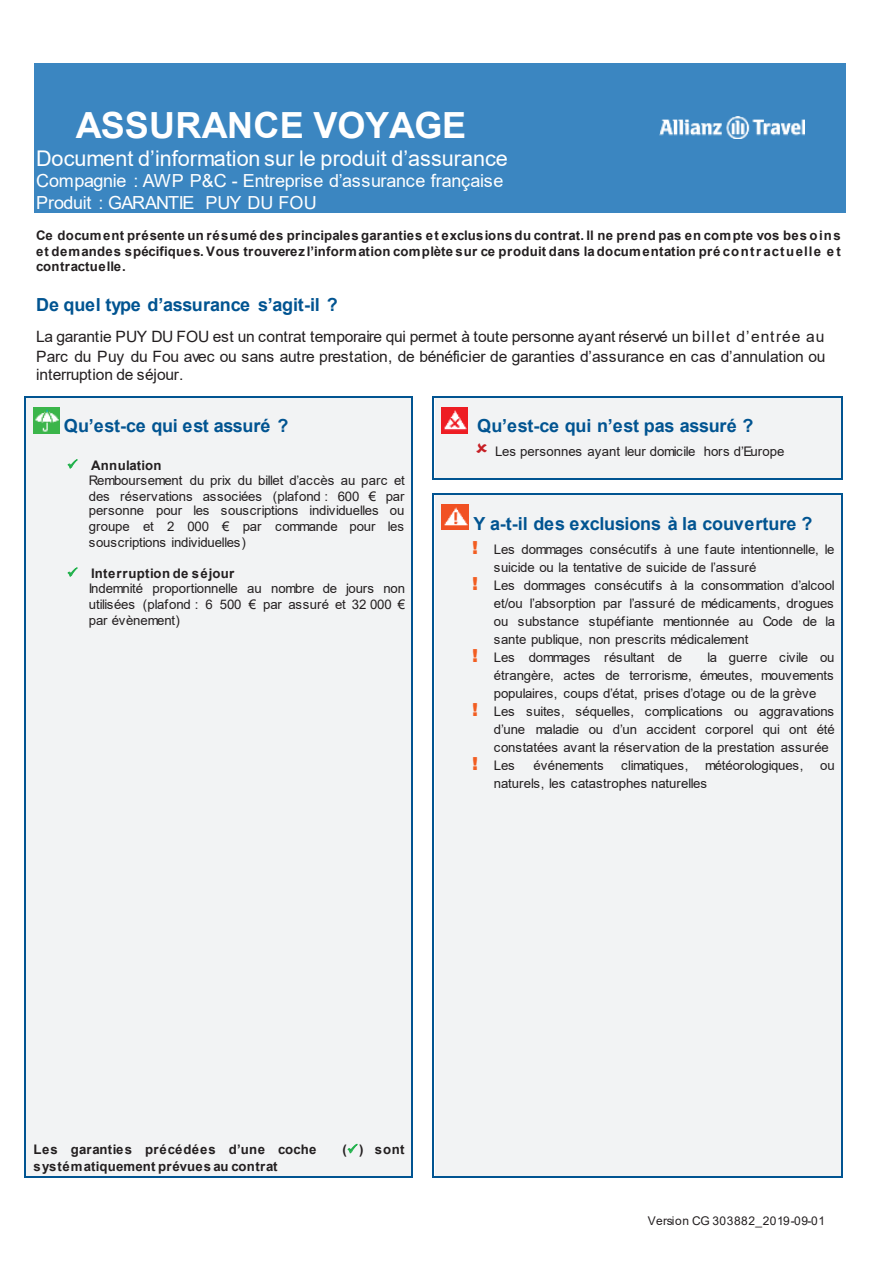
<style>
.page{position:relative;width:893px;height:1263px;background:#fff}
.page>*{position:absolute;margin:0;border:0;box-sizing:border-box;transform-origin:0 0}
.t1{font:700 36px "Arial";color:#fff}
.t2{font:21.6px "Arial";color:#fff}
.t3{font:700 18px "Arial";letter-spacing:-.01em;color:#015491}
.t4{font:18px/21.6px "Arial";letter-spacing:-.02em;color:#fff}
.t5{font:15.6px/18.6px "Arial";letter-spacing:-.02em;color:#231f20;text-align:justify}
.t6{font:13.2px/15.6px "Arial";letter-spacing:-.01em;color:#231f20}
.t7{font:700 13.2px/15.6px "Arial";letter-spacing:.025em;color:#231f20;text-align:justify}
.t8{font:12px "Arial";letter-spacing:.045em;color:#231f20}
.s1{color:#21b14b}
.s2{font-weight:700}
.s3{font-weight:900;font-size:18px;color:#f25d21}
</style>
<div class="page">
<div style="left:35px;top:64px;width:811px;height:42px;background:#3b86c1"></div>
<div style="left:35px;top:106px;width:811px;height:41px;background:#3b86c1"></div>
<div style="left:35px;top:147px;width:811px;height:24px;background:#3b86c1"></div>
<div style="left:35px;top:171px;width:811px;height:21px;background:#3b86c1"></div>
<div style="left:35px;top:192px;width:811px;height:21px;background:#3b86c1"></div>
<div style="left:26px;top:398px;width:386px;height:778px;background:#f2f3f4"></div>
<svg style="left:68px;top:459px;width:10px;height:10px"></svg>
<svg style="left:68px;top:567px;width:10px;height:10px"></svg>
<svg style="left:348px;top:1144px;width:10px;height:10px"></svg>
<div style="left:435px;top:398px;width:407px;height:80px;background:#f2f3f4"></div>
<hr style="left:25px;top:396px;width:386px;height:2px;background:#015491">
<hr style="left:434px;top:396px;width:407px;height:2px;background:#015491">
<hr style="left:24px;top:398px;width:1px;height:80px;background:#015491">
<hr style="left:411px;top:398px;width:1px;height:80px;background:#015491">
<hr style="left:433px;top:398px;width:1px;height:80px;background:#015491">
<hr style="left:841px;top:398px;width:1px;height:80px;background:#015491">
<hr style="left:434px;top:478px;width:407px;height:1px;background:#015491">
<div style="left:435px;top:495px;width:407px;height:681px;background:#f2f3f4"></div>
<img style="left:442px;top:504px;width:26px;height:25px">
<svg style="left:24px;top:478px;width:1px;height:17px"></svg>
<svg style="left:411px;top:478px;width:1px;height:17px"></svg>
<hr style="left:434px;top:494px;width:407px;height:1px;background:#015491">
<hr style="left:24px;top:495px;width:1px;height:681px;background:#015491">
<hr style="left:25px;top:1176px;width:386px;height:1px;background:#015491">
<hr style="left:411px;top:495px;width:1px;height:681px;background:#015491">
<hr style="left:433px;top:495px;width:1px;height:681px;background:#015491">
<hr style="left:434px;top:1176px;width:407px;height:1px;background:#015491">
<hr style="left:841px;top:495px;width:1px;height:681px;background:#015491">
<img style="left:660px;top:116px;width:144px;height:23px">
<img style="left:34px;top:407px;width:25px;height:26px">
<img style="left:442px;top:407px;width:25px;height:26px">
<h1 class="t1" style="left:76px;top:100px;width:392px">ASSURANCE VOYAGE</h1>
<h2 class="t2" style="left:36px;top:143px;width:473px">Document d’information sur le produit d’assurance</h2>
<h3 class="t4" style="left:36px;top:170px;width:469px">Compagnie : AWP P&amp;C - Entreprise d’assurance française<br>Produit : GARANTIE PUY DU FOU</h3>
<p class="t7" style="left:36px;top:228px;width:806px">Ce document présente un résumé des principales garanties et exclusions du contrat. Il ne prend pas en compte vos bes oins et demandes spécifiques. Vous trouverez l’information complète sur ce produit dans la documentation pré contr actuelle e t contractuelle.</p>
<h3 class="t3" style="left:36px;top:292px;width:303px">De quel type d’assurance s’agit-il ?</h3>
<p class="t5" style="left:36px;top:327px;width:791px">La garantie PUY DU FOU est un contrat temporaire qui permet à toute personne ayant réservé un billet d’entrée au Parc du Puy du Fou avec ou sans autre prestation, de bénéficier de garanties d’assurance en cas d’annulation ou interruption de séjour.</p>
<h3 class="t3" style="left:64px;top:413px;width:226px">Qu’est-ce qui est assuré ?</h3>
<p class="t6" style="left:89px;top:457px;width:318px;text-indent:-22px"><span class="s1">✓</span> <span class="s2">Annulation<br></span>Remboursement du prix du billet d’accès au parc et des réservations associées (plafond : 600 € par</p>
<p class="t6" style="left:89px;top:503px;width:317px;text-align:justify">personne pour les souscriptions individuelles ou groupe et 2 000 € par commande pour les souscriptions individuelles)</p>
<p class="t6" style="left:89px;top:565px;width:318px;text-indent:-22px"><span class="s1">✓</span> <span class="s2">Interruption de séjour<br></span>Indemnité proportionnelle au nombre de jours non utilisées (plafond : 6 500 € par assuré et 32 000 € par évènement)</p>
<h3 class="t3" style="left:477px;top:413px;width:278px">Qu’est-ce qui n’est pas assuré ?</h3>
<p class="t6" style="left:495px;top:444px;width:291px">Les personnes ayant leur domicile hors d’Europe</p>
<h3 class="t3" style="left:473px;top:511px;width:340px">Y a-t-il des exclusions à la couverture ?</h3>
<p class="t6" style="left:472px;top:541px;width:364px"><span class="s3">!</span> Les dommages consécutifs à une faute intentionnelle, le</p>
<p class="t6" style="left:494px;top:559px;width:264px">suicide ou la tentative de suicide de l’assuré</p>
<p class="t6" style="left:472px;top:577px;width:364px"><span class="s3">!</span> Les dommages consécutifs à la consommation d’alcool</p>
<p class="t6" style="left:494px;top:595px;width:341px">et/ou l’absorption par l’assuré de médicaments, drogues</p>
<p class="t6" style="left:494px;top:613px;width:343px">ou substance stupéfiante mentionnée au Code de la</p>
<p class="t6" style="left:494px;top:631px;width:256px">sante publique, non prescrits médicalement</p>
<p class="t6" style="left:472px;top:649px;width:211px"><span class="s3">!</span> Les dommages résultant de</p>
<p class="t6" style="left:707px;top:649px;width:129px">la guerre civile ou</p>
<p class="t6" style="left:494px;top:667px;width:341px">étrangère, actes de terrorisme, émeutes, mouvements</p>
<p class="t6" style="left:494px;top:685px;width:324px">populaires, coups d’état, prises d’otage ou de la grève</p>
<p class="t6" style="left:472px;top:703px;width:363px"><span class="s3">!</span> Les suites, séquelles, complications ou aggravations</p>
<p class="t6" style="left:494px;top:721px;width:342px">d’une maladie ou d’un accident corporel qui ont été</p>
<p class="t6" style="left:494px;top:739px;width:336px">constatées avant la réservation de la prestation assurée</p>
<p class="t6" style="left:472px;top:757px;width:44px"><span class="s3">!</span> Les</p>
<p class="t6" style="left:534px;top:757px;width:72px">événements</p>
<p class="t6" style="left:621px;top:757px;width:69px">climatiques,</p>
<p class="t6" style="left:705px;top:757px;width:100px">météorologiques,</p>
<p class="t6" style="left:820px;top:757px;width:16px">ou</p>
<p class="t6" style="left:494px;top:775px;width:215px">naturels, les catastrophes naturelles</p>
<p class="t7" style="left:34px;top:1142px;width:284px">Les garanties précédées d’une coche</p>
<p class="t7" style="left:342px;top:1142px;width:63px">(<span class="s1">✓</span>) sont</p>
<p class="t7" style="left:34px;top:1159px;width:246px">systématiquement prévues au contrat</p>
<p class="t8" style="left:648px;top:1213px;width:179px">Version CG 303882_2019-09-01</p>
</div>
